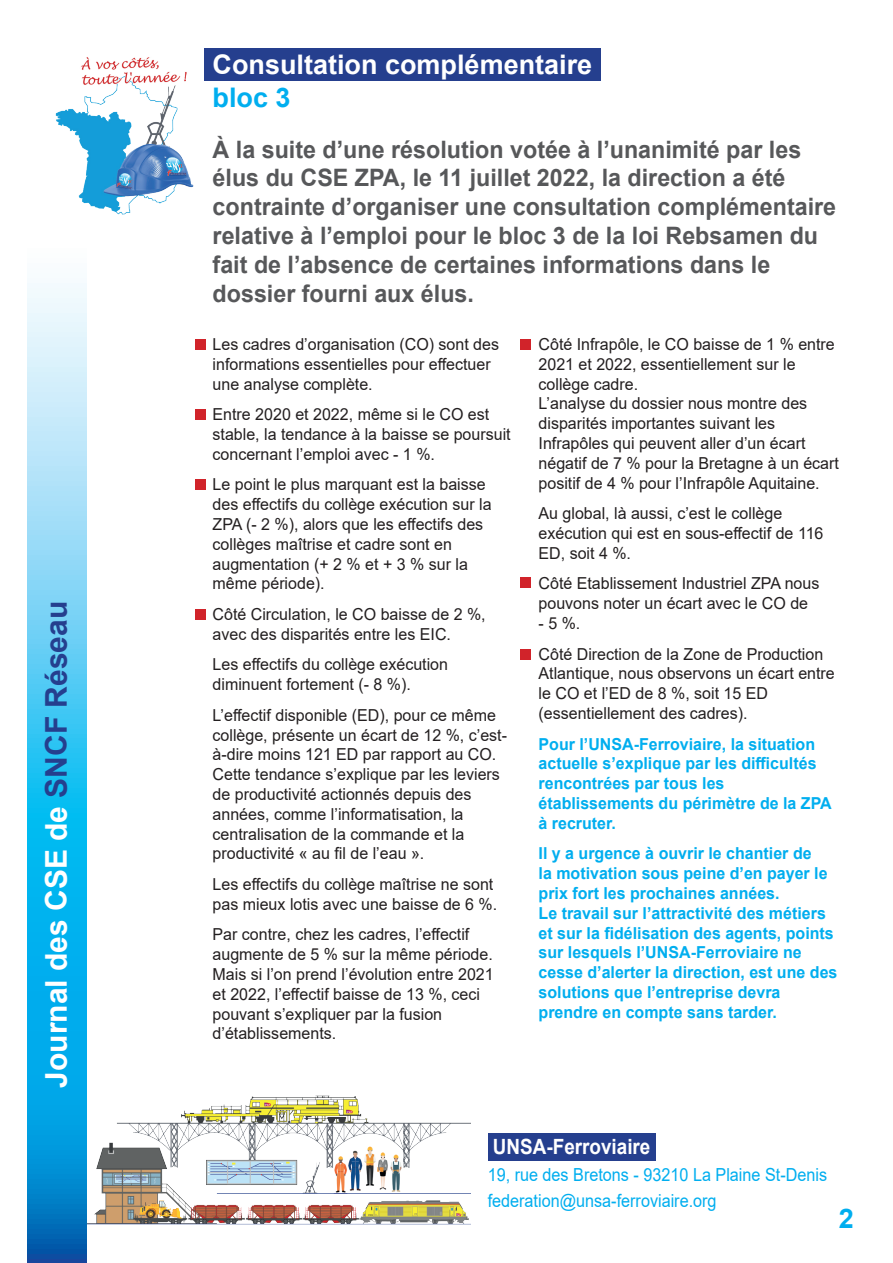
<style>
.page{position:relative;width:893px;height:1263px;background:#fff}
.page>*{position:absolute;margin:0;border:0;box-sizing:border-box;transform-origin:0 0}
.t1{font:700 30px "Arial";color:#fff}
.t2{font:700 27px "Arial";color:#fff}
.t3{font:700 27px "Arial";color:#00aeef}
.t4{font:700 24px/28.8px "Arial";color:#57585a}
.t5{font:700 21px "Arial";color:#fff;scale:.9 1}
.t6{font:18px/26.1px "Arial";color:#00aeef;scale:.9 1}
.t7{font:16.5px/19.8px "Arial";color:#231f20}
.t8{font:700 16.5px/19.8px "Arial";color:#00aeef}
.s1{color:#253f8e}
</style>
<div class="page">
<div style="left:204px;top:48px;width:397px;height:32px;background:#253f8e"></div>
<div style="left:488px;top:1133px;width:168px;height:28px;background:#253f8e"></div>
<img style="left:87px;top:1095px;width:383px;height:130px">
<svg style="left:27px;top:283px;width:60px;height:980px;background:#4cc0ed"></svg>
<img style="left:55px;top:57px;width:151px;height:158px">
<div style="left:196px;top:339px;width:10px;height:10px;background:#d1232a"></div>
<div style="left:196px;top:409px;width:10px;height:11px;background:#d1232a"></div>
<div style="left:196px;top:479px;width:10px;height:11px;background:#d1232a"></div>
<div style="left:196px;top:609px;width:10px;height:11px;background:#d1232a"></div>
<div style="left:521px;top:339px;width:10px;height:10px;background:#d1232a"></div>
<div style="left:521px;top:577px;width:10px;height:11px;background:#d1232a"></div>
<div style="left:521px;top:649px;width:10px;height:10px;background:#d1232a"></div>
<h1 class="t1" style="left:35px;top:1088px;width:488px;rotate:-90deg">Journal des CSE de <span class="s1">SNCF Réseau</span></h1>
<h2 class="t2" style="left:213px;top:45px;width:381px">Consultation complémentaire</h2>
<h2 class="t3" style="left:213px;top:78px;width:80px">bloc 3</h2>
<p class="t4" style="left:213px;top:135px;width:625px">À la suite d’une résolution votée à l’unanimité par les élus du CSE ZPA, le 11 juillet 2022, la direction a été contrainte d’organiser une consultation complémentaire relative à l’emploi pour le bloc 3 de la loi Rebsamen du fait de l’absence de certaines informations dans le dossier fourni aux élus.</p>
<p class="t7" style="left:213px;top:334px;width:288px">Les cadres d’organisation (CO) sont des informations essentielles pour effectuer une analyse complète.</p>
<p class="t7" style="left:213px;top:404px;width:300px">Entre 2020 et 2022, même si le CO est stable, la tendance à la baisse se poursuit concernant l’emploi avec - 1 %.</p>
<p class="t7" style="left:213px;top:475px;width:280px">Le point le plus marquant est la baisse des effectifs du collège exécution sur la<br>ZPA (- 2 %), alors que les effectifs des collèges maîtrise et cadre sont en augmentation (+ 2 % et + 3 % sur la même période).</p>
<p class="t7" style="left:213px;top:604px;width:275px">Côté Circulation, le CO baisse de 2 %, avec des disparités entre les EIC.</p>
<p class="t7" style="left:213px;top:655px;width:237px">Les effectifs du collège exécution diminuent fortement (- 8 %).</p>
<p class="t7" style="left:213px;top:705px;width:296px">L’effectif disponible (ED), pour ce même collège, présente un écart de 12 %, c’est&shy;à-dire moins 121 ED par rapport au CO.<br>Cette tendance s’explique par les leviers de productivité actionnés depuis des années, comme l’informatisation, la centralisation de la commande et la productivité « au fil de l’eau ».</p>
<p class="t7" style="left:213px;top:874px;width:286px">Les effectifs du collège maîtrise ne sont pas mieux lotis avec une baisse de 6 %.</p>
<p class="t7" style="left:213px;top:925px;width:283px">Par contre, chez les cadres, l’effectif augmente de 5 % sur la même période.<br>Mais si l’on prend l’évolution entre 2021 et 2022, l’effectif baisse de 13 %, ceci pouvant s’expliquer par la fusion d’établissements.</p>
<p class="t7" style="left:539px;top:334px;width:302px">Côté Infrapôle, le CO baisse de 1 % entre 2021 et 2022, essentiellement sur le collège cadre.<br>L’analyse du dossier nous montre des disparités importantes suivant les Infrapôles qui peuvent aller d’un écart négatif de 7 % pour la Bretagne à un écart positif de 4 % pour l’Infrapôle Aquitaine.</p>
<p class="t7" style="left:539px;top:503px;width:286px">Au global, là aussi, c’est le collège exécution qui est en sous-effectif de 116<br>ED, soit 4 %.</p>
<p class="t7" style="left:539px;top:574px;width:282px">Côté Etablissement Industriel ZPA nous pouvons noter un écart avec le CO de</p>
<p class="t7" style="left:539px;top:608px;width:286px;line-height:30.6px">- 5 %.<br>Côté Direction de la Zone de Production</p>
<p class="t7" style="left:539px;top:664px;width:298px">Atlantique, nous observons un écart entre le CO et l’ED de 8 %, soit 15 ED (essentiellement des cadres).</p>
<p class="t8" style="left:539px;top:734px;width:295px">Pour l’UNSA-Ferroviaire, la situation actuelle s’explique par les difficultés rencontrées par tous les établissements du périmètre de la ZPA à recruter.</p>
<p class="t8" style="left:539px;top:844px;width:300px">Il y a urgence à ouvrir le chantier de<br>la motivation sous peine d’en payer le prix fort les prochaines années.<br>Le travail sur l’attractivité des métiers et sur la fidélisation des agents, points sur lesquels l’UNSA-Ferroviaire ne cesse d’alerter la direction, est une des solutions que l’entreprise devra prendre en compte sans tarder.</p>
<p class="t5" style="left:493px;top:1131px;width:177px">UNSA-Ferroviaire</p>
<p class="t6" style="left:488px;top:1161px;width:379px">19, rue des Bretons - 93210 La Plaine St-Denis federation@unsa-ferroviaire.org</p>
<h2 class="t3" style="left:839px;top:1200px;width:17px">2</h2>
</div>
